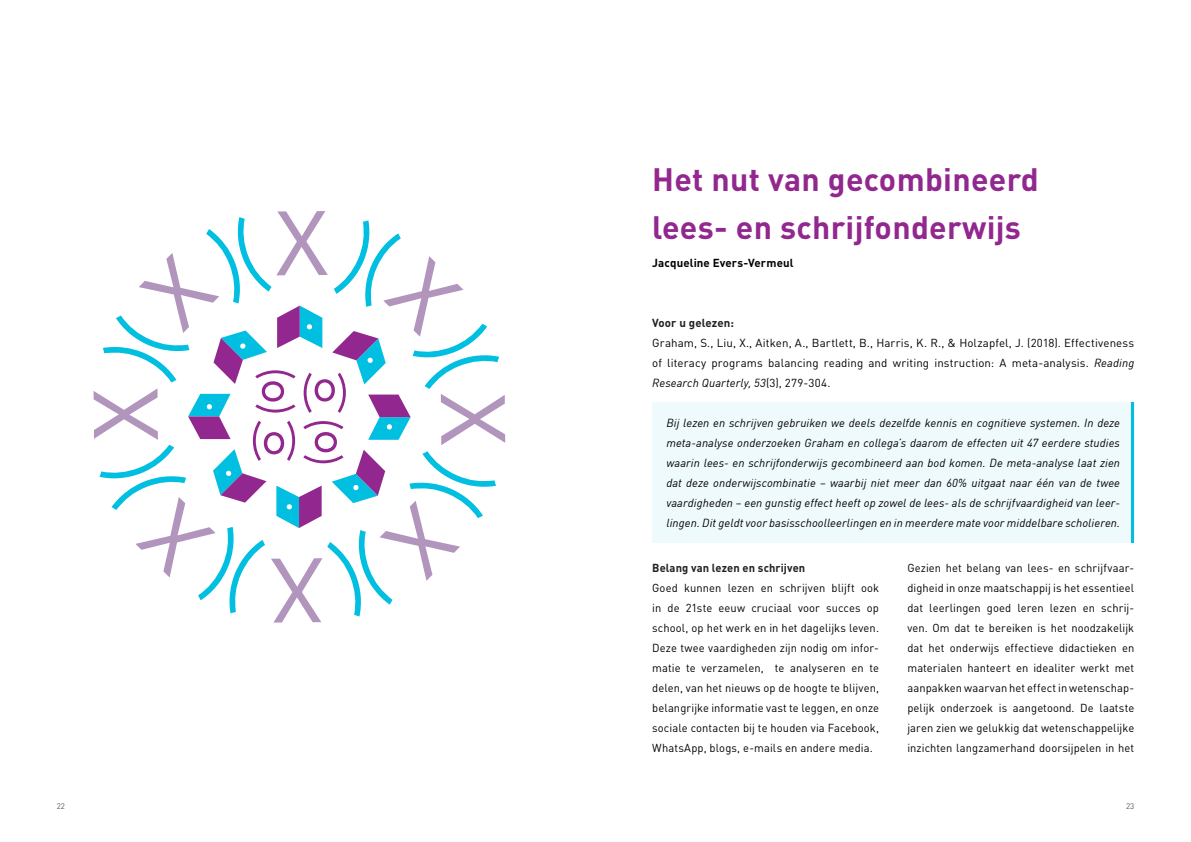
<style>
.page{position:relative;width:1191px;height:842px;background:#fff}
.page>*{position:absolute;margin:0;border:0;box-sizing:border-box;transform-origin:0 0}
.t1{font:700 32px/48px "DIN";letter-spacing:.01em;color:#92278f}
.t2{font:11.5px/20px "DIN";letter-spacing:.01em;color:#000;text-align:justify}
.t3{font:italic 11.5px/20px "DIN";letter-spacing:.005em;color:#000;text-align:justify}
.t4{font:700 11.5px "DIN";letter-spacing:.01em;color:#231f20}
.t5{font:700 11.5px "DIN";letter-spacing:.01em;color:#000}
.t6{font:300 8px "DIN";color:#231f20}
.s1{font-style:italic}
</style>
<div class="page">
<div style="left:652px;top:403px;width:482px;height:140px;background:#eefafc"></div>
<hr style="left:1131px;top:403px;width:3px;height:140px;background:#00bfe0">
<svg style="left:188px;top:305px;width:223px;height:223px"></svg>
<h1 class="t1" style="left:652px;top:154px;width:388px">Het nut van gecombineerd lees- en schrijfonderwijs</h1>
<p class="t5" style="left:652px;top:255px;width:143px">Jacqueline Evers-Vermeul</p>
<p class="t4" style="left:652px;top:315px;width:83px">Voor u gelezen:</p>
<p class="t2" style="left:652px;top:333px;width:483px">Graham, S., Liu, X., Aitken, A., Bartlett, B., Harris, K. R., &amp; Holzapfel, J. (2018). Effectiveness of literacy programs balancing reading and writing instruction: A meta-analysis. <span class="s1">Reading Research Quarterly, 53</span>(3), 279-304.</p>
<p class="t3" style="left:666px;top:413px;width:455px">Bij lezen en schrijven gebruiken we deels dezelfde kennis en cognitieve systemen. In deze meta-analyse onderzoeken Graham en collega’s daarom de effecten uit 47 eerdere studies waarin lees- en schrijfonderwijs gecombineerd aan bod komen. De meta-analyse laat zien dat deze onderwijscombinatie – waarbij niet meer dan 60% uitgaat naar één van de twee vaardigheden – een gunstig effect heeft op zowel de lees- als de schrijfvaardigheid van leer&shy;lingen. Dit geldt voor basisschoolleerlingen en in meerdere mate voor middelbare scholieren.</p>
<p class="t4" style="left:652px;top:560px;width:155px">Belang van lezen en schrijven</p>
<p class="t2" style="left:652px;top:578px;width:228px">Goed kunnen lezen en schrijven blijft ook in de 21ste eeuw cruciaal voor succes op school, op het werk en in het dagelijks leven.<br>Deze twee vaardigheden zijn nodig om infor&shy;matie te verzamelen, te analyseren en te delen, van het nieuws op de hoogte te blijven, belangrijke informatie vast te leggen, en onze sociale contacten bij te houden via Facebook, WhatsApp, blogs, e-mails en andere media.</p>
<p class="t2" style="left:907px;top:558px;width:228px">Gezien het belang van lees- en schrijfvaar&shy;digheid in onze maatschappij is het essentieel dat leerlingen goed leren lezen en schrij&shy;ven. Om dat te bereiken is het noodzakelijk dat het onderwijs effectieve didactieken en materialen hanteert en idealiter werkt met aanpakken waarvan het effect in wetenschap&shy;pelijk onderzoek is aangetoond. De laatste jaren zien we gelukkig dat wetenschappelijke inzichten langzamerhand doorsijpelen in het</p>
<p class="t6" style="left:57px;top:801px;width:10px">22</p>
<p class="t6" style="left:1126px;top:801px;width:10px">23</p>
</div>
